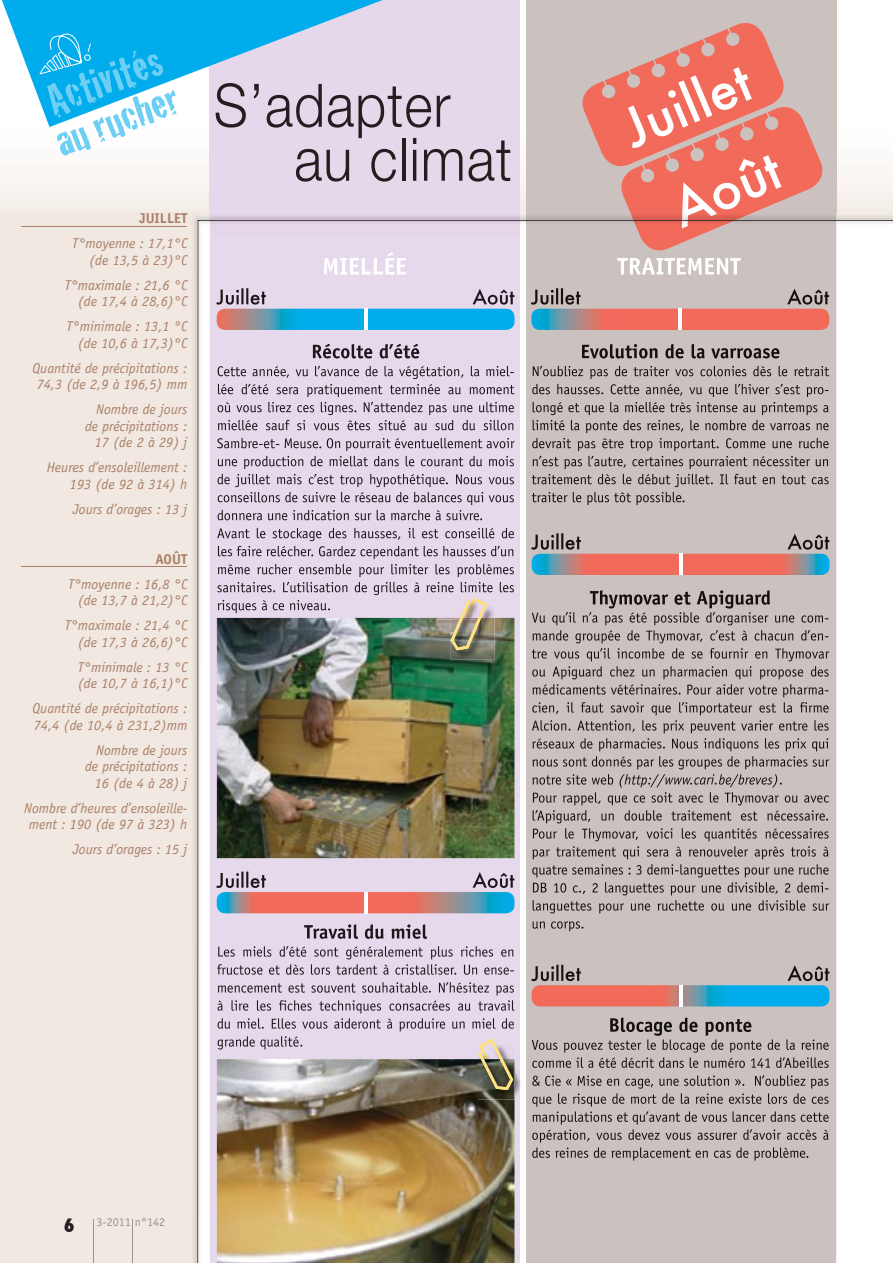
<style>
.page{position:relative;width:893px;height:1263px;background:#fff}
.page>*{position:absolute;margin:0;border:0;box-sizing:border-box;transform-origin:0 0}
.t1{font:300 60px/54px "Helvetica Neue";letter-spacing:.02em;color:#231f20;scale:.9 1}
.t2{font:500 52.5px/92.6px "Futura";color:#fff}
.t3{font:45px/42px "Cracked";color:#6ecff5}
.t4{font:italic 14.25px/16.5px "Officina Sans";color:#ac7f69;text-align:right}
.t5{font:700 14.25px "Officina Sans";color:#ac7f69}
.t6{font:12px "Officina Sans";color:#939597}
.s1{font-family:"Futura";font-weight:800;font-stretch:condensed;font-size:18px;color:#231f20}
</style>
<div class="page">
<svg style="left:0;top:0;width:893px;height:213px"></svg>
<div style="left:0;top:213px;width:197px;height:1050px;background:#f0e8e1"></div>
<div style="left:210px;top:0;width:310px;height:1263px;background:#e5d8ea"></div>
<div style="left:526px;top:0;width:310px;height:1263px;background:#cbc2bf"></div>
<svg style="left:582px;top:23px;width:241px;height:190px"></svg>
<hr style="left:133px;top:1219px;width:1px;height:44px;background:#939597">
<hr style="left:94px;top:1219px;width:1px;height:44px;background:#939597">
<svg style="left:0;top:0;width:383px;height:127px"></svg>
<svg style="left:39px;top:33px;width:52px;height:42px;background:#24b7ee"></svg>
<hr style="left:22px;top:226px;width:165px;height:1px;background:#ac7f69">
<hr style="left:22px;top:566px;width:165px;height:1px;background:#ac7f69">
<img style="left:630px;top:213px;width:122px;height:7px">
<img style="left:675px;top:213px;width:45px;height:7px">
<img style="left:197px;top:220px;width:696px;height:1043px">
<h3 class="t3" style="left:33px;top:83px;width:131px;rotate:-21deg">Activités au rucher</h3>
<p class="t5" style="left:139px;top:209px;width:50px">JUILLET</p>
<p class="t4" style="left:72px;top:235px;width:117px">T°moyenne : 17,1°C (de 13,5 à 23)°C</p>
<p class="t4" style="left:65px;top:277px;width:124px">T°maximale : 21,6 °C (de 17,4 à 28,6)°C</p>
<p class="t4" style="left:67px;top:318px;width:122px">T°minimale : 13,1 °C (de 10,6 à 17,3)°C</p>
<p class="t4" style="left:33px;top:360px;width:156px;text-align:left">Quantité de précipitations :<br>74,3 (de 2,9 à 196,5) mm</p>
<p class="t4" style="left:85px;top:401px;width:104px">Nombre de jours de précipitations :<br>17 (de 2 à 29) j</p>
<p class="t4" style="left:47px;top:459px;width:142px">Heures d’ensoleillement :<br>193 (de 92 à 314) h</p>
<p class="t4" style="left:73px;top:501px;width:116px">Jours d’orages : 13 j</p>
<p class="t5" style="left:155px;top:550px;width:33px">AOÛT</p>
<p class="t4" style="left:68px;top:576px;width:121px">T°moyenne : 16,8 °C (de 13,7 à 21,2)°C</p>
<p class="t4" style="left:65px;top:617px;width:124px">T°maximale : 21,4 °C (de 17,3 à 26,6)°C</p>
<p class="t4" style="left:78px;top:659px;width:111px;text-align:left">T°minimale : 13 °C (de 10,7 à 16,1)°C</p>
<p class="t4" style="left:33px;top:700px;width:156px;text-align:left">Quantité de précipitations :<br>74,4 (de 10,4 à 231,2)mm</p>
<p class="t4" style="left:85px;top:742px;width:104px">Nombre de jours de précipitations :<br>16 (de 4 à 28) j</p>
<p class="t4" style="left:24px;top:800px;width:165px;text-align:center">Nombre d’heures d’ensoleille&shy;ment : 190 (de 97 à 323) h</p>
<p class="t4" style="left:73px;top:841px;width:116px">Jours d’orages : 15 j</p>
<h1 class="t1" style="left:294px;top:77px;width:243px;text-indent:-80px">S’adapter au climat</h1>
<h2 class="t2" style="left:608px;top:88px;width:135px;rotate:-23deg">Juillet<br>Août</h2>
<p class="t6" style="left:64px;top:1215px;width:103px"><span class="s1">6</span> 3-2011 n°142</p>
</div>
